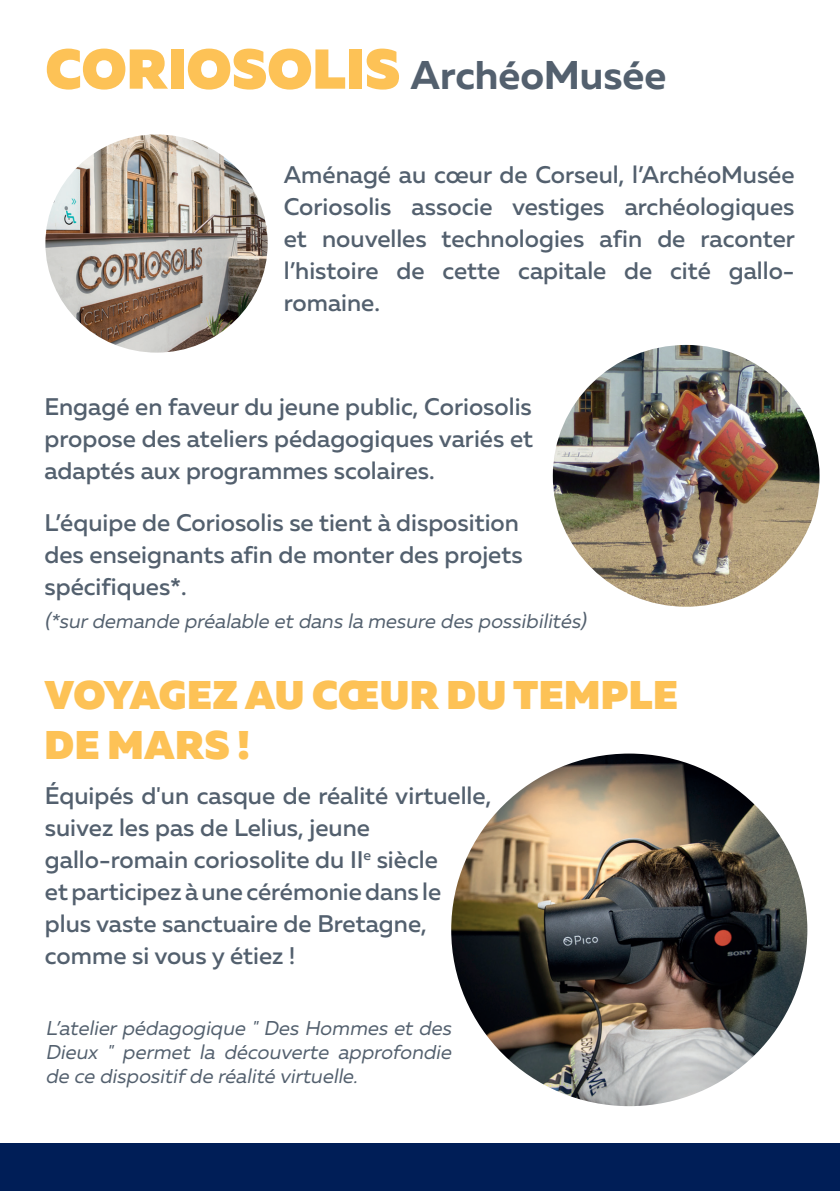
<style>
.page{position:relative;width:840px;height:1191px;background:#fff}
.page>*{position:absolute;margin:0;border:0;box-sizing:border-box;transform-origin:0 0}
.t1{font:900 40px/50px "Muller";letter-spacing:.01em;color:#fdc256}
.t2{font:700 40px "Muller";color:#53606e}
.t3{font:500 24px/32px "Muller";color:#53606e;text-align:justify}
.t4{font:italic 20px/24px "Muller";color:#53606e;text-align:justify}
.s1{font-weight:900;font-size:56px;color:#fdc256}
</style>
<div class="page">
<hr style="left:839px;top:831px;width:1px;height:360px;background:#001e57">
<img style="left:552px;top:345px;width:267px;height:262px">
<div style="left:0;top:1143px;width:839px;height:48px;background:#001e57"></div>
<img style="left:451px;top:753px;width:355px;height:353px">
<img style="left:45px;top:134px;width:222px;height:218px">
<h1 class="t2" style="left:45px;top:50px;width:622px"><span class="s1">CORIOSOLIS</span> ArchéoMusée</h1>
<p class="t3" style="left:283px;top:159px;width:512px">Aménagé au cœur de Corseul, l’ArchéoMusée Coriosolis associe vestiges archéologiques et nouvelles technologies afin de raconter l’histoire de cette capitale de cité gallo&shy;romaine.</p>
<p class="t3" style="left:44px;top:390px;width:490px">Engagé en faveur du jeune public, Coriosolis propose des ateliers pédagogiques variés et adaptés aux programmes scolaires.</p>
<p class="t3" style="left:44px;top:506px;width:479px;text-align:left">L’équipe de Coriosolis se tient à disposition des enseignants afin de monter des projets spécifiques*.</p>
<p class="t4" style="left:44px;top:609px;width:547px">(*surdemande préalable et dans la mesure des possibilités)</p>
<h1 class="t1" style="left:45px;top:670px;width:634px">VOYAGEZ AU CŒUR DU TEMPLE<br>DE MARS !</h1>
<p class="t3" style="left:45px;top:779px;width:447px;text-align:left">Équipés d'un casque de réalité virtuelle, suivez les pas de Lelius, jeune gallo-romain coriosolite du II<sup>e</sup> siècle<br>et participez à une cérémonie dans le plus vaste sanctuaire de Bretagne, comme si vous y étiez !</p>
<p class="t4" style="left:45px;top:1015px;width:411px">L’atelier pédagogique " Des Hommes et des Dieux " permet la découverte approfondie de ce dispositifde réalité virtuelle.</p>
</div>
